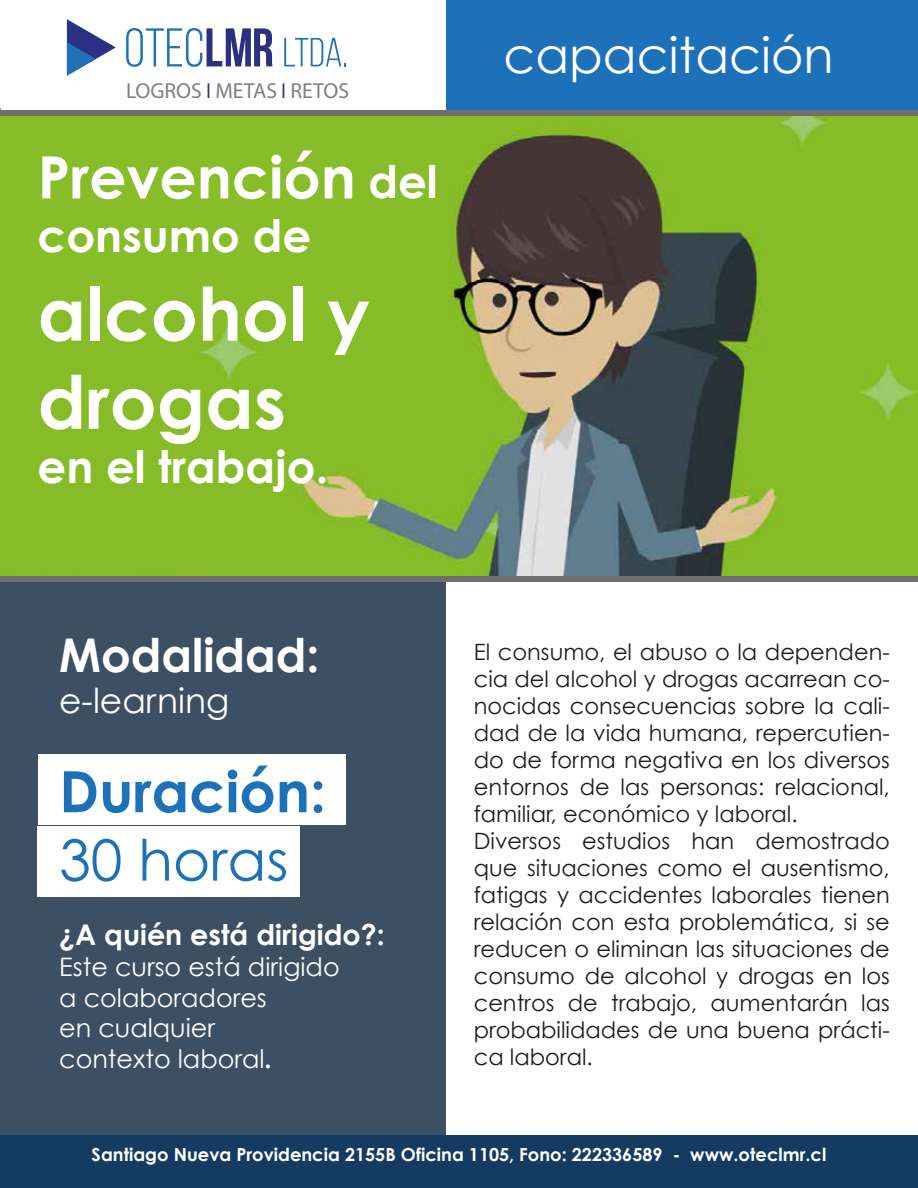
<style>
.page{position:relative;width:918px;height:1188px;background:#fff}
.page>*{position:absolute;margin:0;border:0;box-sizing:border-box;transform-origin:0 0}
.t1{font:700 73.5px/88.2px "Century Gothic";color:#fff}
.t2{font:700 58.5px "Century Gothic";color:#fff}
.t3{font:700 57px "Century Gothic";color:#1d71b8}
.t4{font:57px "Century Gothic";color:#1d71b8}
.t5{font:49.5px "Century Gothic";color:#fff}
.t6{font:700 46.5px "Century Gothic";color:#fff}
.t7{font:700 45px "Century Gothic";color:#fff}
.t8{font:34.5px "Century Gothic";color:#fff}
.t9{font:700 28.5px "Century Gothic";color:#fff}
.t10{font:25.5px/30.6px "Century Gothic";color:#fff}
.t11{font:22.5px/27px "Century Gothic";color:#1d1d1b}
.t12{font:21.75px "Myriad Pro";color:#808081}
.t13{font:700 18px "Century Gothic";color:#fff}
.s1{font-stretch:condensed;color:#2a3180}
.s2{font-size:45px}
.s3{font-weight:700}
</style>
<div class="page">
<div style="left:0;top:582px;width:446px;height:577px;background:#3d5063"></div>
<img style="left:1px;top:116px;width:916px;height:460px">
<div style="left:446px;top:0;width:472px;height:110px;background:#1d71b8"></div>
<div style="left:0;top:576px;width:918px;height:6px;background:#706f6f"></div>
<div style="left:0;top:110px;width:918px;height:6px;background:#706f6f"></div>
<div style="left:0;top:1136px;width:918px;height:52px;background:#153b62"></div>
<svg style="left:67px;top:19px;width:49px;height:57px"></svg>
<svg style="left:126px;top:28px;width:147px;height:39px"></svg>
<svg style="left:284px;top:38px;width:62px;height:28px"></svg>
<div style="left:38px;top:754px;width:308px;height:71px;background:#fff"></div>
<div style="left:38px;top:826px;width:262px;height:70px;background:#fff"></div>
<div style="left:15px;top:123px;width:420px;height:189px;background:#87bd28"></div>
<p class="t12" style="left:126px;top:77px;width:225px">LOGROS <span class="s1">I</span> METAS <span class="s1">I</span> RETOS</p>
<h2 class="t2" style="left:38px;top:140px;width:402px">Prevención <span class="s2">del</span></h2>
<h3 class="t7" style="left:38px;top:208px;width:275px">consumo de</h3>
<h1 class="t1" style="left:38px;top:268px;width:334px">alcohol y drogas</h1>
<h3 class="t7" style="left:38px;top:438px;width:292px">en el trabajo.</h3>
<h3 class="t5" style="left:503px;top:25px;width:332px">capacitación</h3>
<h3 class="t6" style="left:59px;top:626px;width:262px">Modalidad:</h3>
<h3 class="t8" style="left:59px;top:680px;width:172px">e-learning</h3>
<h3 class="t3" style="left:59px;top:756px;width:268px">Duración:</h3>
<h3 class="t4" style="left:59px;top:825px;width:231px">30 horas</h3>
<p class="t9" style="left:59px;top:917px;width:327px">¿A quién está dirigido?:</p>
<p class="t10" style="left:59px;top:951px;width:282px">Este curso está dirigido a colaboradores<br>en cualquier<br>contexto laboral<span class="s3">.</span></p>
<p class="t11" style="left:474px;top:638px;width:418px">El consumo, el abuso o la dependen&shy;cia del alcohol y drogas acarrean co&shy;nocidas consecuencias sobre la cali&shy;dad de la vida humana, repercutien&shy;do de forma negativa en los diversos entornos de las personas: relacional, familiar, económico y laboral.<br>Diversos estudios han demostrado que situaciones como el ausentismo, fatigas y accidentes laborales tienen relación con esta problemática, si se reducen o eliminan las situaciones de consumo de alcohol y drogas en los centros de trabajo, aumentarán las probabilidades de una buena prácti&shy;ca laboral.</p>
<p class="t13" style="left:92px;top:1143px;width:736px">Santiago Nueva Providencia 2155B Oficina 1105, Fono: 222336589 - www.oteclmr.cl</p>
</div>
